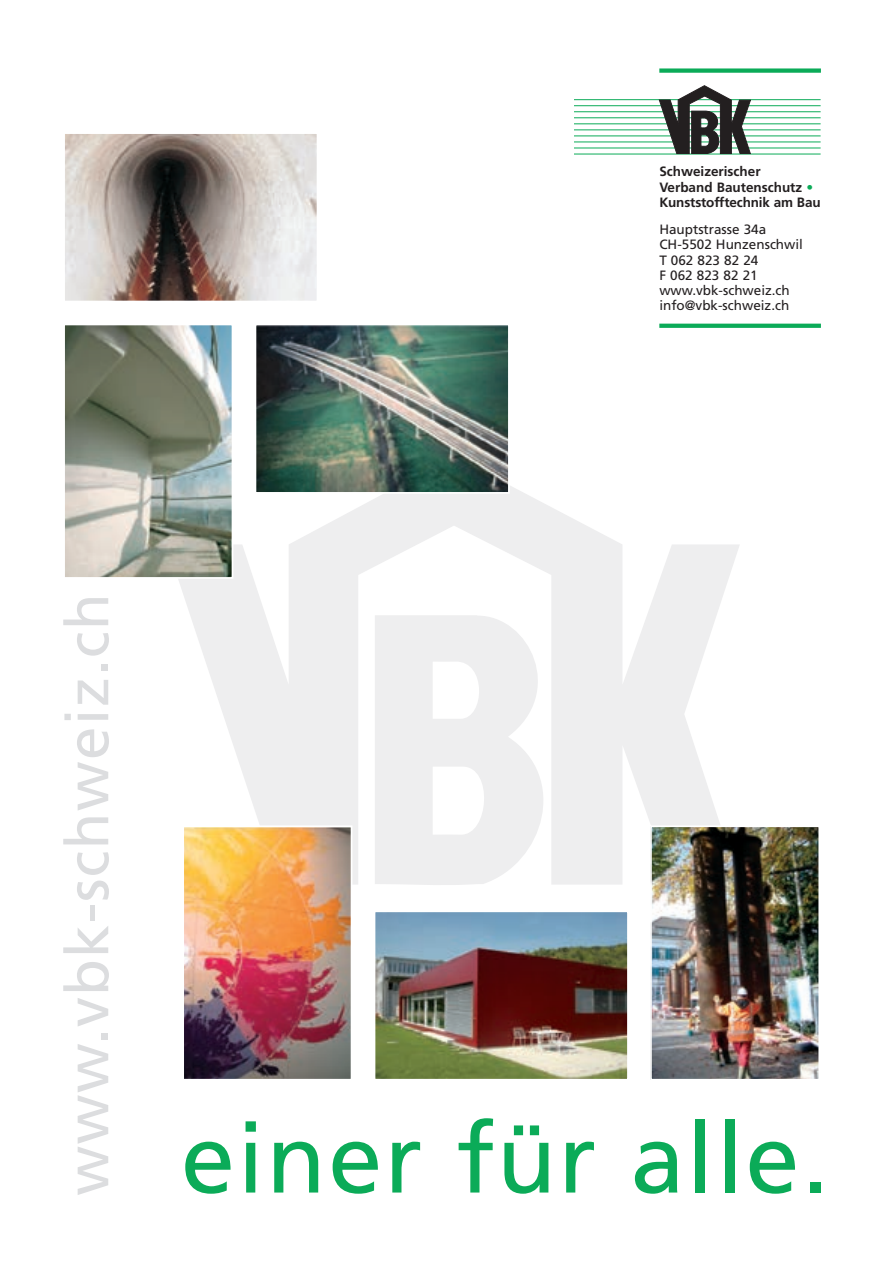
<style>
.page{position:relative;width:893px;height:1263px;background:#fff}
.page>*{position:absolute;margin:0;border:0;box-sizing:border-box;transform-origin:0 0}
.t1{font:97.5px "Frutiger";letter-spacing:.02em;color:#0bab58}
.t2{font:60px "Frutiger";letter-spacing:.02em;color:#dcdddf}
.t3{font:13.5px/15.3px "Frutiger";color:#231f20}
.t4{font:700 13.5px/15.3px "Frutiger";color:#231f20}
.s1{color:#0bab58}
</style>
<div class="page">
<img style="left:65px;top:68px;width:756px;height:1012px">
<p class="t4" style="left:659px;top:164px;width:163px">Schweizerischer<br>Verband Bautenschutz <span class="s1">•<br></span>Kunststofftechnik am Bau</p>
<p class="t3" style="left:659px;top:222px;width:145px">Hauptstrasse 34a<br>CH-5502 Hunzenschwil<br>T 062 823 82 24<br>F 062 823 82 21 www.vbk-schweiz.ch info@vbk-schweiz.ch</p>
<h2 class="t2" style="left:52px;top:1196px;width:604px;rotate:-90deg">www.vbk-schweiz.ch</h2>
<h1 class="t1" style="left:181px;top:1101px;width:649px">einer für alle.</h1>
</div>
